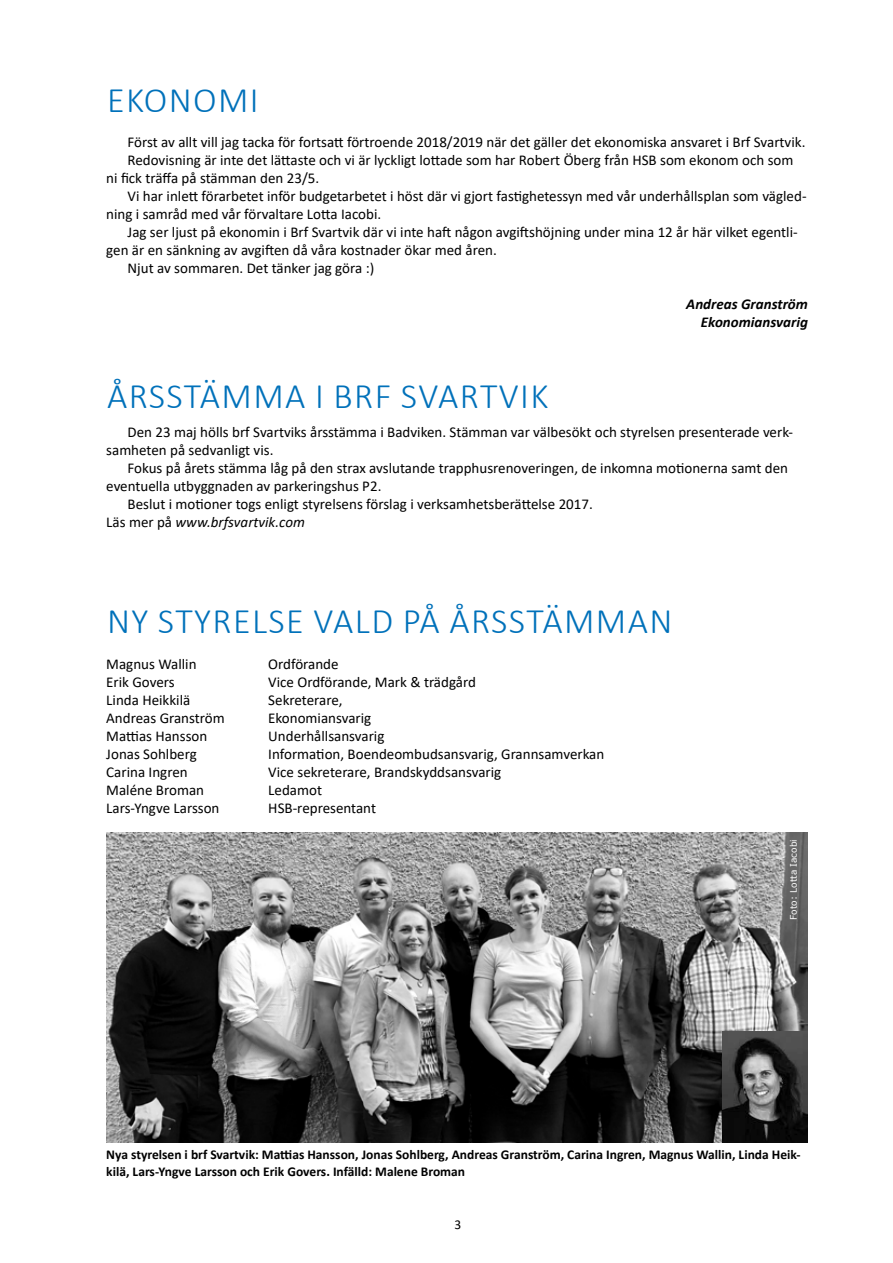
<style>
.page{position:relative;width:893px;height:1263px;background:#fff}
.page>*{position:absolute;margin:0;border:0;box-sizing:border-box;transform-origin:0 0}
.t1{font:300 36px "Calibri";letter-spacing:.04em;color:#0071ba}
.t2{font:15px/18px "Calibri";color:#000}
.t3{font:italic 700 15px/18px "Calibri";color:#000;text-align:right}
.t4{font:italic 15px "Calibri";color:#000}
.t5{font:700 13.5px/16.2px "Calibri";color:#000}
.t6{font:13.5px "Calibri";color:#000}
.t7{font:9px "Verdana";color:#fff}
.s1{font-style:normal}
</style>
<div class="page">
<img style="left:106px;top:832px;width:702px;height:311px">
<img style="left:723px;top:1031px;width:85px;height:111px">
<h1 class="t1" style="left:107px;top:78px;width:153px">EKONOMI</h1>
<p class="t2" style="left:128px;top:133px;width:679px">Först av allt vill jag tacka för fortsatt förtroende 2018/2019 när det gäller det ekonomiska ansvaret i Brf Svartvik.</p>
<p class="t2" style="left:128px;top:151px;width:667px">Redovisning är inte det lättaste och vi är lyckligt lottade som har Robert Öberg från HSB som ekonom och som</p>
<p class="t2" style="left:106px;top:169px;width:214px">ni fick träffa på stämman den 23/5.</p>
<p class="t2" style="left:128px;top:187px;width:680px">Vi har inlett förarbetet inför budgetarbetet i höst där vi gjort fastighetessyn med vår underhållsplan som vägled-</p>
<p class="t2" style="left:106px;top:205px;width:276px">ning i samråd med vår förvaltare Lotta Iacobi.</p>
<p class="t2" style="left:128px;top:223px;width:672px">Jag ser ljust på ekonomin i Brf Svartvik där vi inte haft någon avgiftshöjning under mina 12 år här vilket egentli-</p>
<p class="t2" style="left:106px;top:241px;width:392px">gen är en sänkning av avgiften då våra kostnader ökar med åren.</p>
<p class="t2" style="left:128px;top:259px;width:248px">Njut av sommaren. Det tänker jag göra :)</p>
<p class="t3" style="left:686px;top:295px;width:123px">Andreas Granström<br>Ekonomiansvarig</p>
<h1 class="t1" style="left:107px;top:374px;width:443px">ÅRSSTÄMMA I BRF SVARTVIK</h1>
<p class="t2" style="left:106px;top:423px;width:688px;text-indent:21px">Den 23 maj hölls brf Svartviks årsstämma i Badviken. Stämman var välbesökt och styrelsen presenterade verk&shy;samheten på sedvanligt vis.</p>
<p class="t2" style="left:128px;top:459px;width:662px">Fokus på årets stämma låg på den strax avslutande trapphusrenoveringen, de inkomna motionerna samt den</p>
<p class="t2" style="left:106px;top:477px;width:277px">eventuella utbyggnaden av parkeringshus P2.</p>
<p class="t2" style="left:128px;top:495px;width:467px">Beslut i motioner togs enligt styrelsens förslag i verksamhetsberättelse 2017.</p>
<p class="t4" style="left:106px;top:512px;width:200px"><span class="s1">Läs mer på</span> www.brfsvartvik.com</p>
<h1 class="t1" style="left:107px;top:599px;width:567px">NY STYRELSE VALD PÅ ÅRSSTÄMMAN</h1>
<p class="t2" style="left:106px;top:655px;width:92px">Magnus Wallin</p>
<p class="t2" style="left:268px;top:655px;width:72px">Ordförande</p>
<p class="t2" style="left:106px;top:673px;width:70px">Erik Govers</p>
<p class="t2" style="left:268px;top:673px;width:209px">Vice Ordförande, Mark &amp; trädgård</p>
<p class="t2" style="left:106px;top:691px;width:86px">Linda Heikkilä</p>
<p class="t2" style="left:268px;top:691px;width:76px">Sekreterare,</p>
<p class="t2" style="left:106px;top:709px;width:120px">Andreas Granström</p>
<p class="t2" style="left:268px;top:709px;width:104px">Ekonomiansvarig</p>
<p class="t2" style="left:106px;top:727px;width:103px">Mattias Hansson</p>
<p class="t2" style="left:268px;top:727px;width:118px">Underhå llsansvarig</p>
<p class="t2" style="left:106px;top:745px;width:92px">Jonas Sohlberg</p>
<p class="t2" style="left:268px;top:745px;width:337px">Information, Boendeombudsansvarig, Grannsamverkan</p>
<p class="t2" style="left:106px;top:763px;width:83px">Carina Ingren</p>
<p class="t2" style="left:268px;top:763px;width:234px">Vice sekreterare, Brandskyddsansvarig</p>
<p class="t2" style="left:106px;top:781px;width:99px">Maléne Broman</p>
<p class="t2" style="left:268px;top:781px;width:55px">Ledamot</p>
<p class="t2" style="left:106px;top:799px;width:115px">Lars-Yngve Larsson</p>
<p class="t2" style="left:268px;top:799px;width:109px">HSB-representant</p>
<p class="t7" style="left:787px;top:919px;width:82px;rotate:-90deg">Foto: Lotta Iacobi</p>
<p class="t5" style="left:106px;top:1146px;width:696px">Nya styrelsen i brf Svartvik: Mattias Hansson, Jonas Sohlberg, Andreas Granström, Carina Ingren, Magnus Wallin, Linda Heik&shy;kilä, Lars-Yngve Larsson och Erik Govers. Infälld: Malene Broman</p>
<p class="t6" style="left:454px;top:1215px;width:8px">3</p>
</div>
